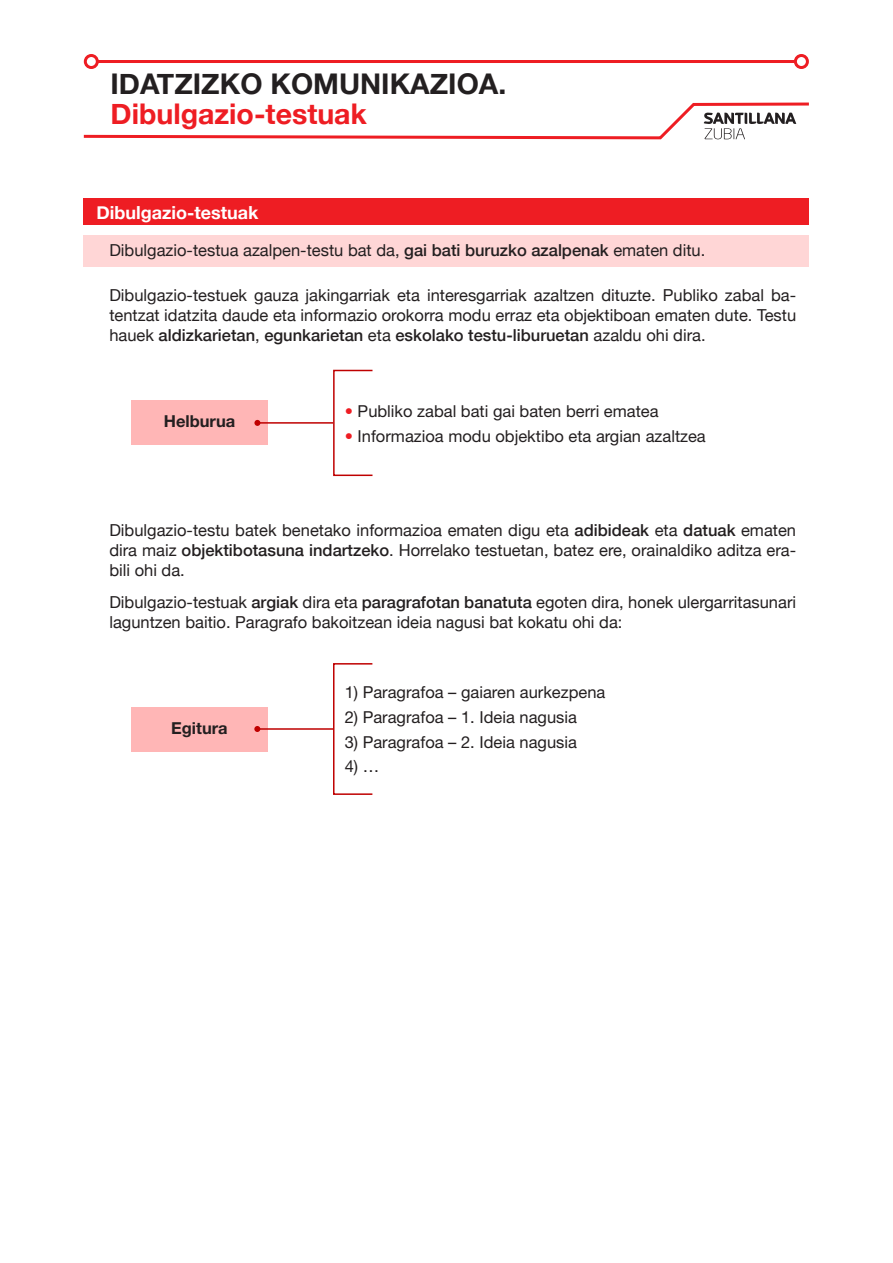
<style>
.page{position:relative;width:893px;height:1263px;background:#fff}
.page>*{position:absolute;margin:0;border:0;box-sizing:border-box;transform-origin:0 0}
._00Izenburu{font:700 28.5px/30px "Helvetica Neue";color:#231f20}
.Enuntziatua{font:700 18px "Helvetica Neue";color:#fff}
.Enuntziatua-2{font:16.5px/19.8px "Helvetica Neue";color:#231f20;text-align:justify}
.Taula_TXT_tt{font:16.5px "Helvetica Neue LT Std";color:#231f20}
.Taula_TXT_tt-2{font:700 16.5px "Helvetica Neue LT Std";color:#231f20}
.s1{color:#ee1d23}
.s2{font-weight:500}
</style>
<div class="page">
<div style="left:84px;top:235px;width:725px;height:32px;background:#ffd6d6"></div>
<hr style="left:97px;top:60px;width:698px;height:3px;background:#ee1d23">
<div style="left:84px;top:54px;width:15px;height:15px;border:3px solid #ee1d23;border-radius:50%"></div>
<div style="left:794px;top:54px;width:15px;height:15px;border:3px solid #ee1d23;border-radius:50%"></div>
<svg style="left:83px;top:102px;width:726px;height:38px"></svg>
<div style="left:84px;top:199px;width:725px;height:26px;background:#ee1d23"></div>
<div style="left:131px;top:401px;width:137px;height:44px;background:#ffb6b6"></div>
<div style="left:333px;top:370px;width:40px;height:106px;border:2px solid #bf0000"></div>
<hr style="left:257px;top:422px;width:76px;height:2px;background:#bf0000">
<svg style="left:254px;top:420px;width:6px;height:6px"></svg>
<div style="left:131px;top:707px;width:137px;height:44px;background:#ffb6b6"></div>
<div style="left:333px;top:663px;width:40px;height:132px;border:2px solid #bf0000"></div>
<hr style="left:257px;top:728px;width:76px;height:2px;background:#bf0000">
<svg style="left:254px;top:726px;width:6px;height:6px"></svg>
<p class="_00Izenburu" style="left:111px;top:68px;width:397px">IDATZIZKO KOMUNIKAZIOA.<br><span class="s1">Dibulgazio-testuak</span></p>
<p class="Enuntziatua" style="left:97px;top:197px;width:163px">Dibulgazio-testuak</p>
<p class="Enuntziatua-2" style="left:109px;top:241px;width:597px">Dibulgazio-testua azalpen-testu bat da, <span class="s2">gai bati buruzko azalpenak</span> ematen ditu.</p>
<p class="Enuntziatua-2" style="left:109px;top:286px;width:688px">Dibulgazio-testuek gauza jakingarriak eta interesgarriak azaltzen dituzte. Publiko zabal ba&shy;tentzat idatzita daude eta informazio orokorra modu erraz eta objektiboan ematen dute. Testu hauek <span class="s2">aldizkarietan</span>, <span class="s2">egunkarietan</span> eta <span class="s2">eskolako testu-liburuetan</span> azaldu ohi dira.</p>
<p class="Taula_TXT_tt-2" style="left:164px;top:411px;width:73px">Helburua</p>
<p class="Taula_TXT_tt" style="left:345px;top:401px;width:315px"><span class="s1">•</span> Publiko zabal bati gai baten berri ematea</p>
<p class="Taula_TXT_tt" style="left:345px;top:426px;width:362px"><span class="s1">•</span> Informazioa modu objektibo eta argian azaltzea</p>
<p class="Enuntziatua-2" style="left:109px;top:521px;width:688px">Dibulgazio-testu batek benetako informazioa ematen digu eta <span class="s2">adibideak</span> eta <span class="s2">datuak</span> ematen dira maiz <span class="s2">objektibotasuna indartzeko</span>. Horrelako testuetan, batez ere, orainaldiko aditza era&shy;bili ohi da.</p>
<p class="Enuntziatua-2" style="left:109px;top:594px;width:688px">Dibulgazio-testuak <span class="s2">argiak</span> dira eta <span class="s2">paragrafotan banatuta</span> egoten dira, honek ulergarritasunari laguntzen baitio. Paragrafo bakoitzean ideia nagusi bat kokatu ohi da:</p>
<p class="Taula_TXT_tt-2" style="left:171px;top:717px;width:58px">Egitura</p>
<p class="Taula_TXT_tt" style="left:345px;top:683px;width:262px">1) Paragrafoa – gaiaren aurkezpena</p>
<p class="Taula_TXT_tt" style="left:345px;top:707px;width:234px">2) Paragrafoa – 1. Ideia nagusia</p>
<p class="Taula_TXT_tt" style="left:345px;top:732px;width:234px">3) Paragrafoa – 2. Ideia nagusia</p>
<p class="Taula_TXT_tt" style="left:345px;top:757px;width:36px">4) …</p>
</div>
